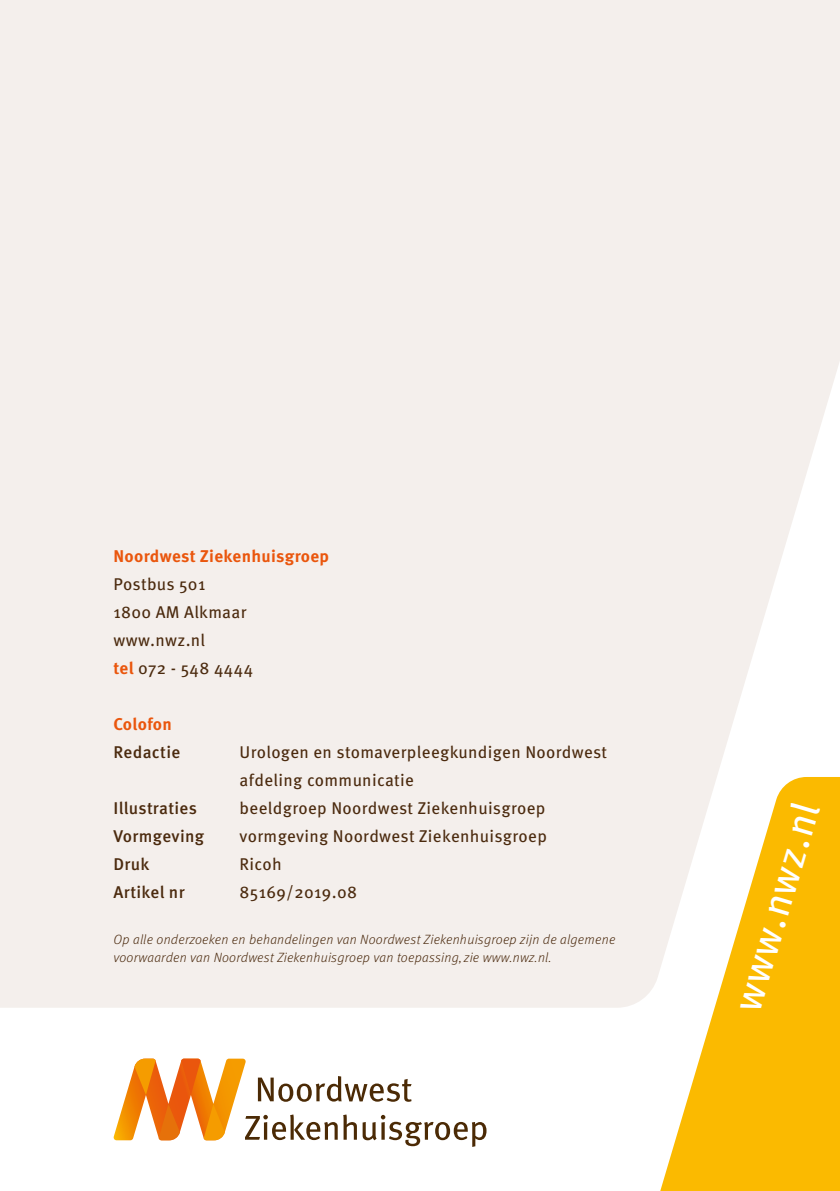
<style>
.page{position:relative;width:840px;height:1191px;background:#fff}
.page>*{position:absolute;margin:0;border:0;box-sizing:border-box;transform-origin:0 0}
.t1{font:40px "Meta Pro";color:#fff}
.t2{font:17px/28px "Meta Pro";letter-spacing:.02em;color:#4b2a0e}
.t3{font:500 17px "Meta Pro";letter-spacing:.02em;color:#4b2a0e}
.t4{font:700 17px "Meta Pro";letter-spacing:.02em;color:#ea560d}
.t5{font:italic 300 13.4px/18px "Meta Pro";letter-spacing:.02em;color:#4b2a0e}
.s1{font-weight:700;color:#ea560d}
</style>
<div class="page">
<div style="left:0;top:0;width:839px;height:1007px;background:#f4efec"></div>
<svg style="left:113px;top:1058px;width:373px;height:89px"></svg>
<svg style="left:658px;top:777px;width:181px;height:414px;fill:#fbba00"></svg>
<p class="t4" style="left:113px;top:542px;width:217px">Noordwest Ziekenhuisgroep</p>
<p class="t2" style="left:113px;top:568px;width:141px">Postbus 501<br>1800 AM Alkmaar www.nwz.nl<br><span class="s1">tel</span> 072 - 548 4444</p>
<p class="t4" style="left:113px;top:710px;width:60px">Colofon</p>
<p class="t3" style="left:113px;top:738px;width:68px">Redactie</p>
<p class="t2" style="left:239px;top:736px;width:369px">Urologen en stomaverpleegkundigen Noordwest afdeling communicatie</p>
<p class="t3" style="left:113px;top:794px;width:85px">Illustraties</p>
<p class="t2" style="left:239px;top:792px;width:307px">beeldgroep Noordwest Ziekenhuisgroep</p>
<p class="t3" style="left:113px;top:822px;width:92px">Vormgeving</p>
<p class="t2" style="left:239px;top:820px;width:308px">vormgeving Noordwest Ziekenhuisgroep</p>
<p class="t3" style="left:113px;top:850px;width:37px">Druk</p>
<p class="t2" style="left:239px;top:848px;width:44px">Ricoh</p>
<p class="t3" style="left:113px;top:878px;width:73px">Artikel nr</p>
<p class="t2" style="left:239px;top:876px;width:119px">85169/2019.08</p>
<p class="t5" style="left:113px;top:929px;width:503px">Op alle onderzoeken en behandelingen van Noordwest Ziekenhuisgroep zijn de algemene voorwaarden van Noordwest Ziekenhuisgroep van toepassing, zie www.nwz.nl.</p>
<h1 class="t1" style="left:716px;top:1002px;width:217px;rotate:-74deg">www.nwz.nl</h1>
</div>
